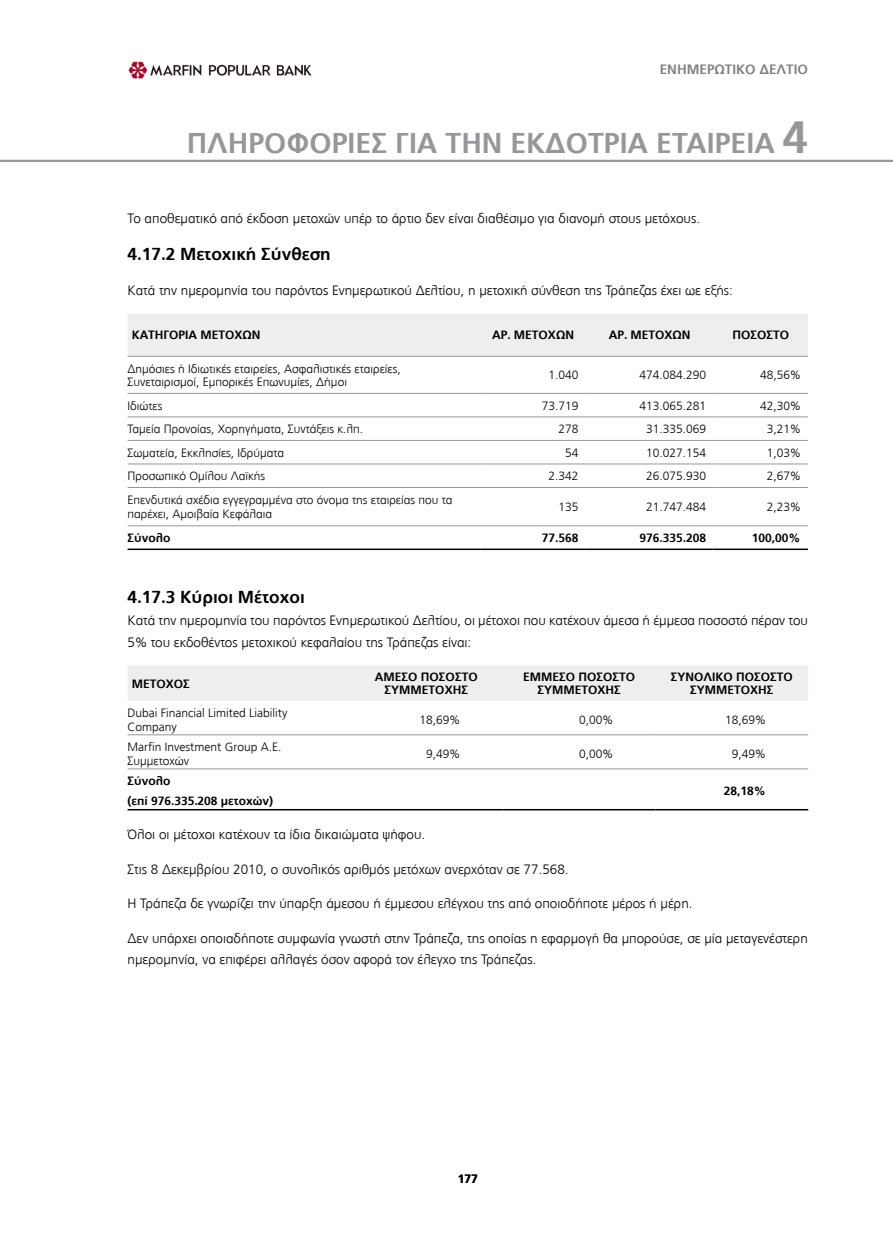
<style>
.page{position:relative;width:893px;height:1234px;background:#fff}
.page>*{position:absolute;margin:0;border:0;box-sizing:border-box;transform-origin:0 0}
.t1{font:700 28.5px "PF Catalog";color:#97979b}
.t2{font:700 17.25px "PF Catalog";color:#000}
.t3{font:300 13.5px/21.8px "PF Catalog";color:#000}
.t4{font:700 13.5px "PF Catalog";color:#818084}
.t5{font:300 12px/13.5px "PF Catalog";color:#000}
.t6{font:700 12px/20.2px "PF Catalog";color:#000}
.t7{font:700 12px "PF Catalog";color:#000}
.s1{font-size:45px}
</style>
<div class="page">
<img style="left:129px;top:61px;width:182px;height:18px">
<div style="left:128px;top:314px;width:680px;height:42px;background:#edeeef"></div>
<hr style="left:128px;top:393px;width:352px;height:1px;background:#97979b">
<hr style="left:480px;top:393px;width:106px;height:1px;background:#97979b">
<hr style="left:586px;top:393px;width:127px;height:1px;background:#97979b">
<hr style="left:713px;top:393px;width:95px;height:1px;background:#97979b">
<hr style="left:128px;top:416px;width:352px;height:1px;background:#97979b">
<hr style="left:480px;top:416px;width:106px;height:1px;background:#97979b">
<hr style="left:586px;top:416px;width:127px;height:1px;background:#97979b">
<hr style="left:713px;top:416px;width:95px;height:1px;background:#97979b">
<hr style="left:128px;top:440px;width:352px;height:1px;background:#97979b">
<hr style="left:480px;top:440px;width:106px;height:1px;background:#97979b">
<hr style="left:586px;top:440px;width:127px;height:1px;background:#97979b">
<hr style="left:713px;top:440px;width:95px;height:1px;background:#97979b">
<hr style="left:128px;top:463px;width:352px;height:1px;background:#97979b">
<hr style="left:480px;top:463px;width:106px;height:1px;background:#97979b">
<hr style="left:586px;top:463px;width:127px;height:1px;background:#97979b">
<hr style="left:713px;top:463px;width:95px;height:1px;background:#97979b">
<hr style="left:128px;top:487px;width:352px;height:1px;background:#97979b">
<hr style="left:480px;top:487px;width:106px;height:1px;background:#97979b">
<hr style="left:586px;top:487px;width:127px;height:1px;background:#97979b">
<hr style="left:713px;top:487px;width:95px;height:1px;background:#97979b">
<hr style="left:128px;top:356px;width:352px;height:1px;background:#97979b">
<hr style="left:480px;top:356px;width:106px;height:1px;background:#97979b">
<hr style="left:586px;top:356px;width:127px;height:1px;background:#97979b">
<hr style="left:713px;top:356px;width:95px;height:1px;background:#97979b">
<hr style="left:128px;top:525px;width:352px;height:1px;background:#97979b">
<hr style="left:480px;top:525px;width:106px;height:1px;background:#97979b">
<hr style="left:586px;top:525px;width:127px;height:1px;background:#97979b">
<hr style="left:713px;top:525px;width:95px;height:1px;background:#97979b">
<hr style="left:128px;top:548px;width:352px;height:2px;background:#000">
<hr style="left:480px;top:548px;width:106px;height:2px;background:#000">
<hr style="left:586px;top:548px;width:127px;height:2px;background:#000">
<hr style="left:713px;top:548px;width:95px;height:2px;background:#000">
<div style="left:128px;top:665px;width:680px;height:35px;background:#edeeef"></div>
<hr style="left:128px;top:734px;width:222px;height:1px;background:#97979b">
<hr style="left:350px;top:734px;width:153px;height:1px;background:#97979b">
<hr style="left:503px;top:734px;width:152px;height:1px;background:#97979b">
<hr style="left:655px;top:734px;width:153px;height:1px;background:#97979b">
<hr style="left:128px;top:768px;width:222px;height:1px;background:#97979b">
<hr style="left:350px;top:768px;width:153px;height:1px;background:#97979b">
<hr style="left:503px;top:768px;width:152px;height:1px;background:#97979b">
<hr style="left:655px;top:768px;width:153px;height:1px;background:#97979b">
<hr style="left:128px;top:808px;width:222px;height:2px;background:#000">
<hr style="left:350px;top:808px;width:153px;height:2px;background:#000">
<hr style="left:503px;top:808px;width:152px;height:2px;background:#000">
<hr style="left:655px;top:808px;width:153px;height:2px;background:#000">
<hr style="left:0;top:160px;width:893px;height:2px;background:#97979b">
<p class="t4" style="left:660px;top:61px;width:150px">ΕΝΗΜΕΡΩΤΙΚΟ ΔΕΛΤΙΟ</p>
<p class="t1" style="left:187px;top:126px;width:623px">ΠΛΗΡΟΦΟΡΙΕΣ ΓΙΑ ΤΗΝ ΕΚΔΟΤΡΙΑ ΕΤΑΙΡΕΙΑ <span class="s1">4</span></p>
<p class="t3" style="left:128px;top:207px;width:574px">Το αποθεματικό από έκδοση μετοχών υπέρ το άρτιο δεν είναι διαθέσιμο για διανομή στους μετόχους.</p>
<p class="t2" style="left:128px;top:244px;width:205px">4.17.2 Μετοχική Σύνθεση</p>
<p class="t3" style="left:128px;top:279px;width:607px">Κατά την ημερομηνία του παρόντος Ενημερωτικού Δελτίου, η μετοχική σύνθεση της Τράπεζας έχει ωε εξής:</p>
<p class="t6" style="left:132px;top:325px;width:17px">Κατηγορία</p>
<p class="t6" style="left:200px;top:325px;width:10px">μετό</p>
<p class="t6" style="left:234px;top:325px;width:18px">χων</p>
<p class="t6" style="left:492px;top:325px;width:32px">Αρ. μετό</p>
<p class="t6" style="left:548px;top:325px;width:18px">χων</p>
<p class="t6" style="left:609px;top:325px;width:32px">Αρ. μετο</p>
<p class="t6" style="left:665px;top:325px;width:18px">χών</p>
<p class="t6" style="left:732px;top:325px;width:18px">Ποσοστό</p>
<p class="t5" style="left:128px;top:362px;width:275px">Δημόσιες ή Ιδιωτικές εταιρείες, Ασφαλιστικές εταιρείες,<br>Συνεταιρισμοί, Εμπορικές Επωνυμίες, Δήμοι</p>
<p class="t5" style="left:549px;top:368px;width:32px">1.040</p>
<p class="t5" style="left:639px;top:368px;width:68px">474.084.290</p>
<p class="t5" style="left:760px;top:368px;width:42px">48,56%</p>
<p class="t5" style="left:128px;top:399px;width:36px">Ιδιώτες</p>
<p class="t5" style="left:542px;top:399px;width:38px">73.719</p>
<p class="t5" style="left:639px;top:399px;width:68px">413.065.281</p>
<p class="t5" style="left:760px;top:399px;width:42px">42,30%</p>
<p class="t5" style="left:128px;top:422px;width:237px">Ταμεία Προνοίας, Χορηγήματα, Συντάξεις κ.λπ.</p>
<p class="t5" style="left:559px;top:422px;width:22px">278</p>
<p class="t5" style="left:646px;top:422px;width:62px">31.335.069</p>
<p class="t5" style="left:767px;top:422px;width:35px">3,21%</p>
<p class="t5" style="left:128px;top:446px;width:158px">Σωματεία, Εκκλησίες, Ιδρύματα</p>
<p class="t5" style="left:565px;top:446px;width:15px">54</p>
<p class="t5" style="left:646px;top:446px;width:62px">10.027.154</p>
<p class="t5" style="left:767px;top:446px;width:35px">1,03%</p>
<p class="t5" style="left:128px;top:469px;width:139px">Προσωπικό Ομίλου Λαϊκής</p>
<p class="t5" style="left:549px;top:469px;width:32px">2.342</p>
<p class="t5" style="left:646px;top:469px;width:62px">26.075.930</p>
<p class="t5" style="left:767px;top:469px;width:35px">2,67%</p>
<p class="t5" style="left:128px;top:493px;width:326px">Επενδυτικά σχέδια εγγεγραμμένα στο όνομα της εταιρείας που τα παρέχει, Αμοιβαία Κεφάλαια</p>
<p class="t5" style="left:559px;top:500px;width:22px">135</p>
<p class="t5" style="left:646px;top:500px;width:62px">21.747.484</p>
<p class="t5" style="left:767px;top:500px;width:35px">2,23%</p>
<p class="t6" style="left:127px;top:527px;width:44px">Σύνολο</p>
<p class="t7" style="left:542px;top:530px;width:38px">77.568</p>
<p class="t7" style="left:640px;top:530px;width:68px">976.335.208</p>
<p class="t7" style="left:752px;top:530px;width:50px">100,00%</p>
<p class="t2" style="left:128px;top:587px;width:179px">4.17.3 Κύριοι Μέτοχοι</p>
<p class="t3" style="left:128px;top:609px;width:682px">Κατά την ημερομηνία του παρόντος Ενημερωτικού Δελτίου, οι μέτοχοι που κατέχουν άμεσα ή έμμεσα ποσοστό πέραν του<br>5% του εκδοθέντος μετοχικού κεφαλαίου της Τράπεζας είναι:</p>
<p class="t6" style="left:132px;top:673px;width:20px">Μέτο</p>
<p class="t6" style="left:166px;top:673px;width:17px">χος</p>
<p class="t6" style="left:375px;top:666px;width:10px">Άμεσο</p>
<p class="t6" style="left:421px;top:666px;width:18px">Ποσοστό</p>
<p class="t6" style="left:385px;top:680px;width:25px">Συμμετο</p>
<p class="t6" style="left:445px;top:680px;width:16px">χής</p>
<p class="t6" style="left:523px;top:666px;width:10px">Έμμεσο</p>
<p class="t6" style="left:578px;top:666px;width:18px">Ποσοστό</p>
<p class="t6" style="left:537px;top:680px;width:25px">Συμμετο</p>
<p class="t6" style="left:597px;top:680px;width:16px">χής</p>
<p class="t6" style="left:671px;top:666px;width:24px">Συνολικό</p>
<p class="t6" style="left:736px;top:666px;width:18px">Ποσοστό</p>
<p class="t6" style="left:690px;top:680px;width:25px">Συμμετο</p>
<p class="t6" style="left:750px;top:680px;width:16px">χής</p>
<p class="t5" style="left:128px;top:706px;width:161px">Dubai Financial Limited Liability<br>Company</p>
<p class="t5" style="left:420px;top:713px;width:42px">18,69%</p>
<p class="t5" style="left:579px;top:713px;width:35px">0,00%</p>
<p class="t5" style="left:725px;top:713px;width:42px">18,69%</p>
<p class="t5" style="left:128px;top:740px;width:155px">Marfin Investment Group Α.Ε.<br>Συμμετοχών</p>
<p class="t5" style="left:426px;top:747px;width:35px">9,49%</p>
<p class="t5" style="left:579px;top:747px;width:35px">0,00%</p>
<p class="t5" style="left:732px;top:747px;width:35px">9,49%</p>
<p class="t6" style="left:128px;top:770px;width:147px">Σύνολο<br>(επί 976.335.208 μετοχών)</p>
<p class="t7" style="left:724px;top:784px;width:44px">28,18%</p>
<p class="t3" style="left:128px;top:823px;width:299px">Όλοι οι μέτοχοι κατέχουν τα ίδια δικαιώματα ψήφου.</p>
<p class="t3" style="left:128px;top:858px;width:443px">Στις 8 Δεκεμβρίου 2010, ο συνολικός αριθμός μετόχων ανερχόταν σε 77.568.</p>
<p class="t3" style="left:128px;top:892px;width:566px">Η Τράπεζα δε γνωρίζει την ύπαρξη άμεσου ή έμμεσου ελέγχου της από οποιοδήποτε μέρος ή μέρη.</p>
<p class="t3" style="left:128px;top:927px;width:682px">Δεν υπάρχει οποιαδήποτε συμφωνία γνωστή στην Τράπεζα, της οποίας η εφαρμογή θα μπορούσε, σε μία μεταγενέστερη ημερομηνία, να επιφέρει αλλαγές όσον αφορά τον έλεγχο της Τράπεζας.</p>
<p class="t7" style="left:458px;top:1171px;width:22px">177</p>
</div>
